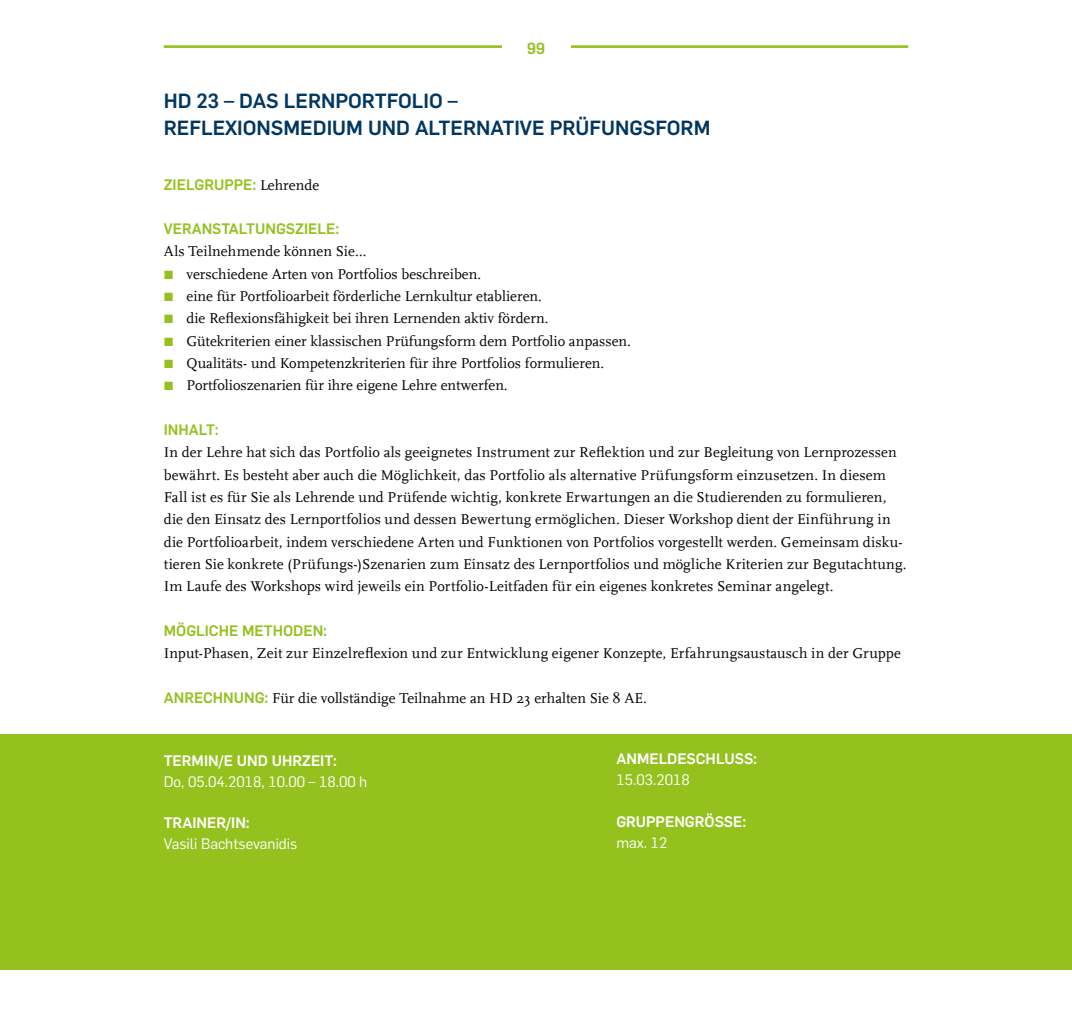
<style>
.page{position:relative;width:1072px;height:1022px;background:#fff}
.page>*{position:absolute;margin:0;border:0;box-sizing:border-box;transform-origin:0 0}
.Headline{font:700 20.12px/26.2px "Rub Flama";color:#003761}
.t1{font:700 15.75px "Rub Flama";color:#95c11f}
.Copytext{font:14.88px/22.4px "RUB Scala MZ";color:#000}
.Infobox{font:14.88px/21px "Rub Flama";color:#fff}
.Subhead{font:700 14.88px "Rub Flama";color:#95c11f}
.Subhead-2{font:14.88px "RUB Scala MZ";color:#000}
.Infobox-2{font:700 14.88px/21px "Rub Flama";color:#fff}
.s1{font-family:"RUB Scala MZ";font-weight:400;color:#000}
.s2{font-family:"Rub Flama";color:#95c11f}
.s3{font-family:"Rub Flama";font-weight:700;color:#95c11f}
.s4{font-weight:700}
.s5{font-weight:400}
</style>
<div class="page">
<div style="left:15px;top:734px;width:1056px;height:236px;background:#95c11f"></div>
<div style="left:0;top:734px;width:15px;height:236px;background:#95c11f"></div>
<hr style="left:164px;top:45px;width:744px;height:3px;background:#95c11f">
<div style="left:502px;top:22px;width:68px;height:49px;background:#fff"></div>
<p class="t1" style="left:527px;top:37px;width:19px">99</p>
<p class="Headline" style="left:164px;top:87px;width:548px">HD 23 – DAS LERNPORTFOLIO –<br>REFLEXIONSMEDIUM UND ALTERNATIVE PRÜFUNGSFORM</p>
<p class="Subhead" style="left:164px;top:173px;width:157px">ZIELGRUPPE: <span class="s1">Lehrende</span></p>
<p class="Subhead" style="left:164px;top:218px;width:177px">VERANSTALTUNGSZIELE:</p>
<p class="Copytext" style="left:164px;top:240px;width:204px">Als Teilnehmende können Sie…</p>
<p class="Copytext" style="left:164px;top:262px;width:319px"><span class="s2">▪</span> verschiedene Arten von Portfolios beschreiben.</p>
<p class="Copytext" style="left:164px;top:285px;width:380px"><span class="s2">▪</span> eine für Portfolioarbeit förderliche Lernkultur etablieren.</p>
<p class="Copytext" style="left:164px;top:307px;width:386px"><span class="s2">▪</span> die Reflexionsfähigkeit bei ihren Lernenden aktiv fördern.</p>
<p class="Copytext" style="left:164px;top:329px;width:468px"><span class="s2">▪</span> Gütekriterien einer klassischen Prüfungsform dem Portfolio anpassen.</p>
<p class="Copytext" style="left:164px;top:351px;width:442px"><span class="s2">▪</span> Qualitäts- und Kompetenzkriterien für ihre Portfolios formulieren.</p>
<p class="Copytext" style="left:164px;top:374px;width:345px"><span class="s2">▪</span> Portfolioszenarien für ihre eigene Lehre entwerfen.</p>
<p class="Subhead" style="left:164px;top:419px;width:57px">INHALT:</p>
<p class="Copytext" style="left:164px;top:441px;width:744px">In der Lehre hat sich das Portfolio als geeignetes Instrument zur Reflektion und zur Begleitung von Lernprozessen bewährt. Es besteht aber auch die Möglichkeit, das Portfolio als alternative Prüfungsform einzusetzen. In diesem Fall ist es für Sie als Lehrende und Prüfende wichtig, konkrete Erwartungen an die Studierenden zu formulieren, die den Einsatz des Lernportfolios und dessen Bewertung ermöglichen. Dieser Workshop dient der Einführung in die Portfolioarbeit, indem verschiedene Arten und Funktionen von Portfolios vorgestellt werden. Gemeinsam disku&shy;tieren Sie konkrete (Prüfungs-)Szenarien zum Einsatz des Lernportfolios und mögliche Kriterien zur Begutachtung.<br>Im Laufe des Workshops wird jeweils ein Portfolio-Leitfaden für ein eigenes konkretes Seminar angelegt.</p>
<p class="Subhead" style="left:164px;top:620px;width:165px">MÖGLICHE METHODEN:</p>
<p class="Copytext" style="left:164px;top:642px;width:738px">Input-Phasen, Zeit zur Einzelreflexion und zur Entwicklung eigener Konzepte, Erfahrungsaustausch in der Gruppe</p>
<p class="Subhead-2" style="left:164px;top:688px;width:484px"><span class="s3">ANRECHNUNG:</span> Für die vollständige Teilnahme an HD 23 erhalten Sie 8 AE.</p>
<p class="Infobox" style="left:164px;top:749px;width:205px"><span class="s4">TERMIN/E UND UHRZEIT:<br></span>Do, 05.04.2018, 10.00 – 18.00 h</p>
<p class="Infobox" style="left:164px;top:812px;width:135px"><span class="s4">TRAINER/IN:<br></span>Vasili Bachtsevanidis</p>
<p class="Infobox-2" style="left:616px;top:747px;width:142px">ANMELDESCHLUSS:<br><span class="s5">15.03.2018</span></p>
<p class="Infobox-2" style="left:616px;top:810px;width:131px">GRUPPENGRÖSSE: <span class="s5">max. 12</span></p>
</div>
